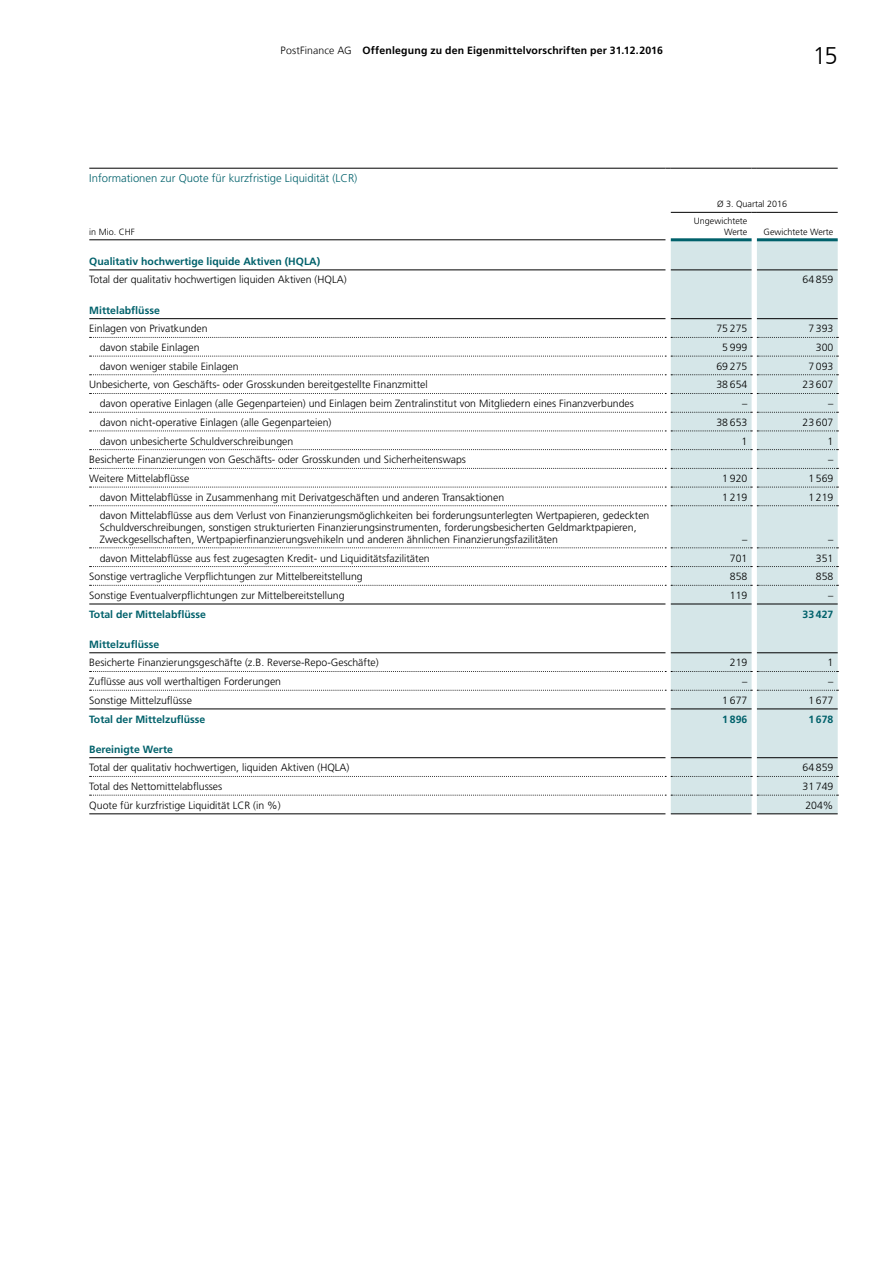
<style>
.page{position:relative;width:893px;height:1263px;background:#fff}
.page>*{position:absolute;margin:0;border:0;box-sizing:border-box;transform-origin:0 0}
.t1{font:300 24px "Frutiger LT Com";color:#000}
.t2{font:300 11.25px "Frutiger LT Std";color:#00616b}
.t3{font:300 10.5px/12px "Frutiger LT Std";color:#000}
.t4{font:700 10.5px "Frutiger LT Std";color:#00616b}
.t5{font:700 10.5px "Frutiger LT Com";letter-spacing:.015em;color:#000}
.t6{font:300 9px/10.5px "Frutiger LT Std";color:#000;text-align:right}
.s1{font-weight:300}
</style>
<div class="page">
<svg style="left:89px;top:211px;width:749px;height:603px"></svg>
<svg style="left:671px;top:240px;width:167px;height:574px;fill:#d5e6e8"></svg>
<hr style="left:89px;top:168px;width:576px;height:1px;background:#000">
<hr style="left:671px;top:168px;width:81px;height:1px;background:#000">
<hr style="left:757px;top:168px;width:81px;height:1px;background:#000">
<hr style="left:671px;top:212px;width:81px;height:1px;background:#000">
<hr style="left:757px;top:212px;width:81px;height:1px;background:#000">
<hr style="left:89px;top:240px;width:576px;height:1px;background:#000">
<hr style="left:89px;top:270px;width:576px;height:1px;background:#000">
<hr style="left:671px;top:270px;width:81px;height:1px;background:#000">
<hr style="left:757px;top:270px;width:81px;height:1px;background:#000">
<hr style="left:89px;top:318px;width:576px;height:1px;background:#000">
<hr style="left:671px;top:318px;width:81px;height:1px;background:#000">
<hr style="left:757px;top:318px;width:81px;height:1px;background:#000">
<hr style="left:89px;top:604px;width:576px;height:1px;background:#000">
<hr style="left:671px;top:604px;width:81px;height:1px;background:#000">
<hr style="left:757px;top:604px;width:81px;height:1px;background:#000">
<hr style="left:89px;top:652px;width:576px;height:1px;background:#000">
<hr style="left:671px;top:652px;width:81px;height:1px;background:#000">
<hr style="left:757px;top:652px;width:81px;height:1px;background:#000">
<hr style="left:89px;top:709px;width:576px;height:1px;background:#000">
<hr style="left:671px;top:709px;width:81px;height:1px;background:#000">
<hr style="left:757px;top:709px;width:81px;height:1px;background:#000">
<hr style="left:89px;top:757px;width:576px;height:1px;background:#000">
<hr style="left:671px;top:757px;width:81px;height:1px;background:#000">
<hr style="left:757px;top:757px;width:81px;height:1px;background:#000">
<hr style="left:89px;top:813px;width:576px;height:1px;background:#000">
<hr style="left:671px;top:813px;width:81px;height:1px;background:#000">
<hr style="left:757px;top:813px;width:81px;height:1px;background:#000">
<hr style="left:671px;top:238px;width:81px;height:3px;background:#00616b">
<hr style="left:757px;top:238px;width:81px;height:3px;background:#00616b">
<svg style="left:90px;top:337px;width:748px;height:1px"></svg>
<svg style="left:90px;top:356px;width:748px;height:1px"></svg>
<svg style="left:90px;top:374px;width:748px;height:1px"></svg>
<svg style="left:90px;top:393px;width:748px;height:1px"></svg>
<svg style="left:90px;top:412px;width:748px;height:1px"></svg>
<svg style="left:90px;top:431px;width:748px;height:1px"></svg>
<svg style="left:90px;top:449px;width:748px;height:1px"></svg>
<svg style="left:90px;top:468px;width:748px;height:1px"></svg>
<svg style="left:90px;top:487px;width:748px;height:1px"></svg>
<svg style="left:90px;top:505px;width:748px;height:1px"></svg>
<svg style="left:90px;top:547px;width:748px;height:1px"></svg>
<svg style="left:90px;top:566px;width:748px;height:1px"></svg>
<svg style="left:90px;top:585px;width:748px;height:1px"></svg>
<svg style="left:90px;top:671px;width:748px;height:1px"></svg>
<svg style="left:90px;top:690px;width:748px;height:1px"></svg>
<svg style="left:90px;top:776px;width:748px;height:1px"></svg>
<svg style="left:90px;top:795px;width:748px;height:1px"></svg>
<p class="t5" style="left:281px;top:44px;width:384px"><span class="s1">PostFinance AG</span> Offenlegung zu den Eigenmittelvorschriften per 31.12.2016</p>
<p class="t2" style="left:89px;top:172px;width:270px">Informationen zur Quote für kurzfristige Liquidität (LCR)</p>
<h1 class="t1" style="left:813px;top:41px;width:26px">15</h1>
<p class="t6" style="left:717px;top:199px;width:72px">Ø 3. Quartal 2016</p>
<p class="t6" style="left:89px;top:226px;width:47px">in Mio. CHF</p>
<p class="t6" style="left:694px;top:216px;width:55px">Ungewichtete<br>Werte</p>
<p class="t6" style="left:764px;top:226px;width:71px">Gewichtete Werte</p>
<p class="t4" style="left:89px;top:255px;width:233px">Qualitativ hochwertige liquide Aktiven (HQLA)</p>
<p class="t3" style="left:89px;top:274px;width:259px">Total der qualitativ hochwertigen liquiden Aktiven (HQLA)</p>
<p class="t3" style="left:802px;top:274px;width:32px">64 859</p>
<p class="t4" style="left:89px;top:304px;width:72px">Mittelabflüsse</p>
<p class="t3" style="left:89px;top:323px;width:120px">Einlagen von Privatkunden</p>
<p class="t3" style="left:716px;top:323px;width:32px">75 275</p>
<p class="t3" style="left:808px;top:323px;width:27px">7 393</p>
<p class="t3" style="left:89px;top:341px;width:112px">-davon stabile Einlagen</p>
<p class="t3" style="left:722px;top:341px;width:27px">5 999</p>
<p class="t3" style="left:816px;top:341px;width:19px">300</p>
<p class="t3" style="left:89px;top:360px;width:151px">-davon weniger stabile Einlagen</p>
<p class="t3" style="left:716px;top:360px;width:32px">69 275</p>
<p class="t3" style="left:808px;top:360px;width:27px">7 093</p>
<p class="t3" style="left:89px;top:379px;width:340px">Unbesicherte, von Geschäfts- oder Grosskunden bereitgestellte Finanzmittel</p>
<p class="t3" style="left:716px;top:379px;width:32px">38 654</p>
<p class="t3" style="left:802px;top:379px;width:32px">23 607</p>
<p class="t3" style="left:89px;top:398px;width:546px">-davon operative Einlagen (alle Gegenparteien) und Einlagen beim Zentralinstitut von Mitgliedern eines Finanzverbundes</p>
<p class="t3" style="left:742px;top:398px;width:7px">–</p>
<p class="t3" style="left:828px;top:398px;width:7px">–</p>
<p class="t3" style="left:89px;top:416px;width:244px">-davon nicht-operative Einlagen (alle Gegenparteien)</p>
<p class="t3" style="left:716px;top:416px;width:32px">38 653</p>
<p class="t3" style="left:802px;top:416px;width:32px">23 607</p>
<p class="t3" style="left:89px;top:435px;width:206px">-davon unbesicherte Schuldverschreibungen</p>
<p class="t3" style="left:741px;top:435px;width:7px">1</p>
<p class="t3" style="left:828px;top:435px;width:7px">1</p>
<p class="t3" style="left:89px;top:454px;width:378px">Besicherte Finanzierungen von Geschäfts- oder Grosskunden und Sicherheitenswaps</p>
<p class="t3" style="left:828px;top:454px;width:7px">–</p>
<p class="t3" style="left:89px;top:472px;width:101px">Weitere Mittelabflüsse</p>
<p class="t3" style="left:722px;top:472px;width:27px">1 920</p>
<p class="t3" style="left:808px;top:472px;width:27px">1 569</p>
<p class="t3" style="left:89px;top:491px;width:416px">-davon Mittelabflüsse in Zusammenhang mit Derivatgeschäften und anderen Transaktionen</p>
<p class="t3" style="left:722px;top:491px;width:27px">1 219</p>
<p class="t3" style="left:808px;top:491px;width:27px">1 219</p>
<p class="t3" style="left:100px;top:509px;width:551px;text-indent:-11px">-davon Mittelabflüsse aus dem Verlust von Finanzierungsmöglichkeiten bei forderungsunterlegten Wertpapieren, gedeckten<br>Schuldverschreibungen, sonstigen strukturierten Finanzierungsinstrumenten, forderungsbesicherten Geldmarktpapieren,<br>Zweckgesellschaften, Wertpapierfinanzierungsvehikeln und anderen ähnlichen Finanzierungsfazilitäten</p>
<p class="t3" style="left:742px;top:533px;width:7px">–</p>
<p class="t3" style="left:828px;top:533px;width:7px">–</p>
<p class="t3" style="left:89px;top:552px;width:342px">-davon Mittelabflüsse aus fest zugesagten Kredit- und Liquiditätsfazilitäten</p>
<p class="t3" style="left:730px;top:552px;width:19px">701</p>
<p class="t3" style="left:816px;top:552px;width:19px">351</p>
<p class="t3" style="left:89px;top:571px;width:275px">Sonstige vertragliche Verpflichtungen zur Mittelbereitstellung</p>
<p class="t3" style="left:730px;top:571px;width:19px">858</p>
<p class="t3" style="left:816px;top:571px;width:19px">858</p>
<p class="t3" style="left:89px;top:589px;width:257px">Sonstige Eventualverpflichtungen zur Mittelbereitstellung</p>
<p class="t3" style="left:730px;top:589px;width:19px">119</p>
<p class="t3" style="left:828px;top:589px;width:7px">–</p>
<p class="t4" style="left:89px;top:608px;width:118px">Total der Mittelabflüsse</p>
<p class="t4" style="left:802px;top:608px;width:32px">33 427</p>
<p class="t4" style="left:89px;top:638px;width:72px">Mittelzuflüsse</p>
<p class="t3" style="left:89px;top:657px;width:291px">Besicherte Finanzierungsgeschäfte (z.B. Reverse-Repo-Geschäfte)</p>
<p class="t3" style="left:730px;top:657px;width:19px">219</p>
<p class="t3" style="left:828px;top:657px;width:7px">1</p>
<p class="t3" style="left:89px;top:676px;width:193px">Zuflüsse aus voll werthaltigen Forderungen</p>
<p class="t3" style="left:742px;top:676px;width:7px">–</p>
<p class="t3" style="left:828px;top:676px;width:7px">–</p>
<p class="t3" style="left:89px;top:694px;width:104px">Sonstige Mittelzuflüsse</p>
<p class="t3" style="left:722px;top:694px;width:27px">1 677</p>
<p class="t3" style="left:808px;top:694px;width:27px">1 677</p>
<p class="t4" style="left:89px;top:713px;width:118px">Total der Mittelzuflüsse</p>
<p class="t4" style="left:722px;top:713px;width:27px">1 896</p>
<p class="t4" style="left:808px;top:713px;width:27px">1 678</p>
<p class="t4" style="left:89px;top:743px;width:85px">Bereinigte Werte</p>
<p class="t3" style="left:89px;top:762px;width:262px">Total der qualitativ hochwertigen, liquiden Aktiven (HQLA)</p>
<p class="t3" style="left:802px;top:762px;width:32px">64 859</p>
<p class="t3" style="left:89px;top:781px;width:135px">Total des Nettomittelabflusses</p>
<p class="t3" style="left:802px;top:781px;width:32px">31 749</p>
<p class="t3" style="left:89px;top:799px;width:193px">Quote für kurzfristige Liquidität LCR (in %)</p>
<p class="t3" style="left:805px;top:799px;width:30px">204%</p>
</div>
